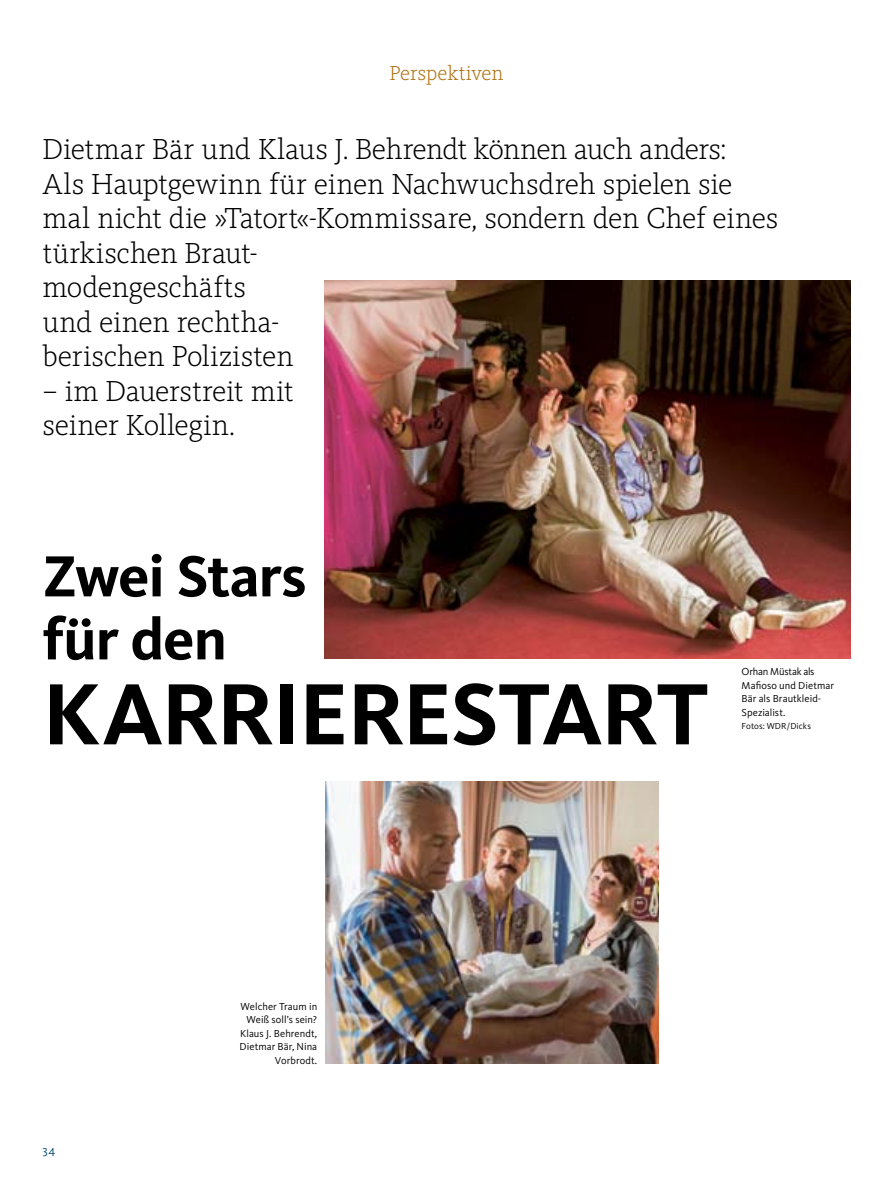
<style>
.page{position:relative;width:893px;height:1191px;background:#fff}
.page>*{position:absolute;margin:0;border:0;box-sizing:border-box;transform-origin:0 0}
._01_Headline_groß{font:700 90px "WDR Sans";letter-spacing:-.02em;color:#000}
._02_Headline_klein{font:700 60px "WDR Sans";letter-spacing:-.02em;color:#000}
._05_Vorspann{font:300 30px/34.5px "WDR Slab";letter-spacing:-.01em;color:#000}
.t1{font:300 21px "WDR Slab";letter-spacing:-.005em;color:#ae6e0d}
.t2{font:12.3px "WDR Sans";color:#004773}
._11_BU{font:10.5px/13.5px "WDR Sans";color:#000}
._11_BU-2{font:9px "WDR Sans";letter-spacing:.01em;color:#000}
</style>
<div class="page">
<img style="left:326px;top:781px;width:333px;height:283px">
<img style="left:324px;top:281px;width:526px;height:378px">
<p class="t1" style="left:389px;top:60px;width:116px">Perspektiven</p>
<p class="_05_Vorspann" style="left:43px;top:132px;width:737px">Dietmar Bär und Klaus J. Behrendt können auch anders:<br>Als Hauptgewinn für einen Nachwuchsdreh spielen sie mal nicht die »Tatort«-Kommissare, sondern den Chef eines türkischen Braut-<br>modengeschäfts<br>und einen rechtha-<br>berischen Polizisten</p>
<p class="_05_Vorspann" style="left:43px;top:373px;width:253px">– im Dauerstreit mit seiner Kollegin.</p>
<p class="_02_Headline_klein" style="left:43px;top:540px;width:265px">Zwei Stars</p>
<p class="_02_Headline_klein" style="left:43px;top:603px;width:186px">für den</p>
<p class="_01_Headline_groß" style="left:43px;top:660px;width:668px">KARRIERESTART</p>
<p class="_11_BU" style="left:742px;top:665px;width:94px">Orhan Müstak als<br>Mafioso und Dietmar<br>Bär als Brautkleid-<br>Spezialist.</p>
<p class="_11_BU-2" style="left:742px;top:721px;width:71px">Fotos: WDR/Dicks</p>
<p class="t2" style="left:43px;top:1142px;width:14px">34</p>
<p class="_11_BU" style="left:240px;top:999px;width:79px;text-align:right">Welcher Traum in<br>Weiß soll’s sein?<br>Klaus J. Behrendt,<br>Dietmar Bär, Nina<br>Vorbrodt.</p>
</div>
